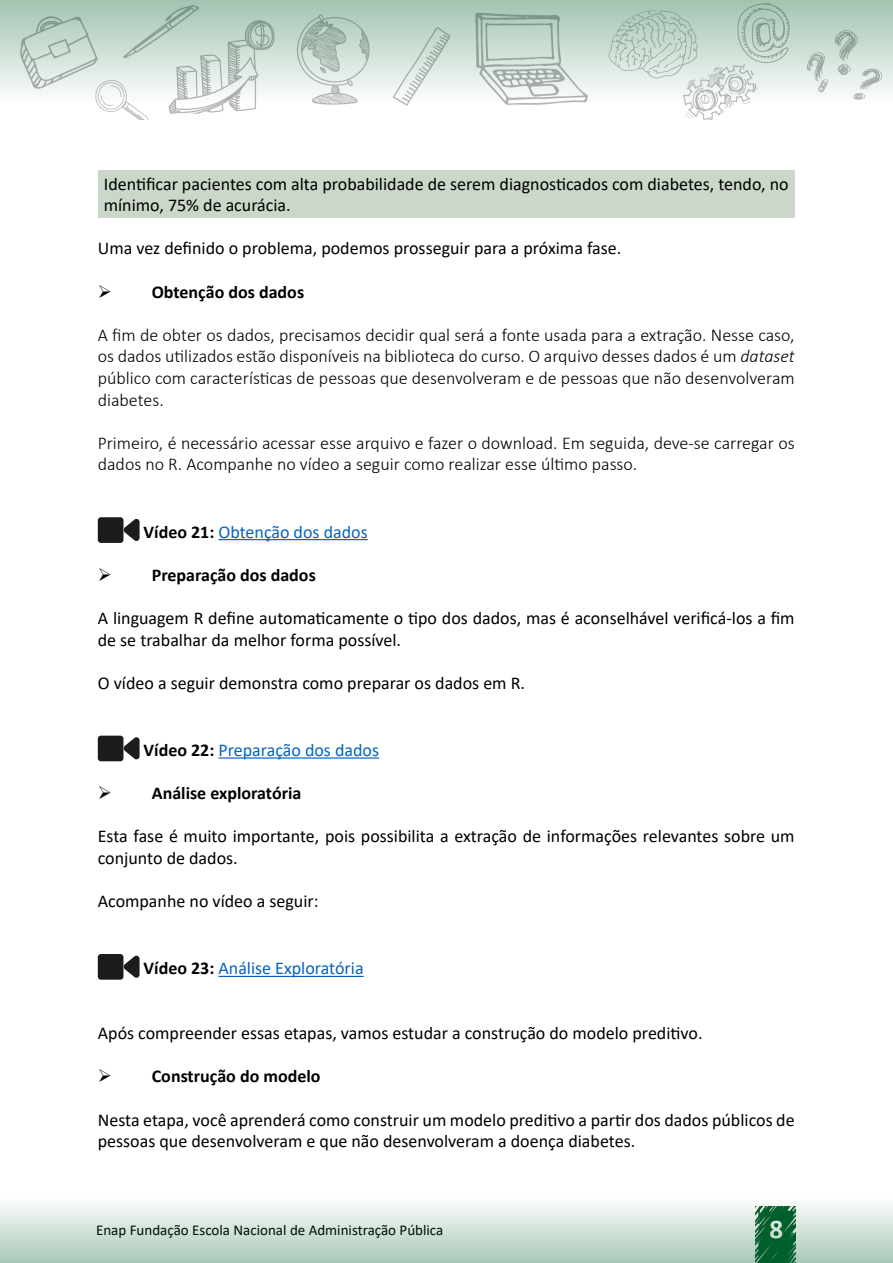
<style>
.page{position:relative;width:893px;height:1263px;background:#fff}
.page>*{position:absolute;margin:0;border:0;box-sizing:border-box;transform-origin:0 0}
.t1{font:700 27px "Calibri";color:#fff}
.t2{font:18px/21.6px "Calibri";color:#000}
.t3{font:300 18px/21.6px "Calibri";color:#000;text-align:justify}
.t4{font:18px "Calibri";color:#0563c1}
.t5{font:700 18px "Calibri";color:#000}
.t6{font:15px "Calibri";color:#000}
.s1{font-style:italic}
.s2{font-weight:700;color:#000}
</style>
<div class="page">
<svg style="left:0;top:0;width:893px;height:120px"></svg>
<svg style="left:0;top:1205px;width:893px;height:58px;background:#c5dace"></svg>
<hr style="left:218px;top:539px;width:150px;height:1px;background:#0563c1">
<hr style="left:218px;top:757px;width:161px;height:2px;background:#0563c1">
<hr style="left:218px;top:976px;width:146px;height:1px;background:#0563c1">
<div style="left:98px;top:170px;width:697px;height:47px;background:#cad7c9"></div>
<div style="left:98px;top:517px;width:25px;height:26px;background:#1c1c1c;border-radius:3px"></div>
<svg style="left:123px;top:518px;width:17px;height:24px"></svg>
<div style="left:98px;top:736px;width:25px;height:25px;background:#1c1c1c;border-radius:3px"></div>
<svg style="left:123px;top:737px;width:17px;height:23px"></svg>
<div style="left:98px;top:954px;width:25px;height:26px;background:#1c1c1c;border-radius:3px"></div>
<svg style="left:123px;top:955px;width:17px;height:23px"></svg>
<p class="t2" style="left:104px;top:172px;width:686px">Identificar pacientes com alta probabilidade de serem diagnosticados com diabetes, tendo, no mínimo, 75% de acurácia.</p>
<p class="t2" style="left:98px;top:237px;width:525px">Uma vez definido o problema, podemos prosseguir para a próxima fase.</p>
<p class="t5" style="left:98px;top:279px;width:208px">➢ Obtenção dos dados</p>
<p class="t3" style="left:98px;top:324px;width:698px">A fim de obter os dados, precisamos decidir qual será a fonte usada para a extração. Nesse caso, os dados utilizados estão disponíveis na biblioteca do curso. O arquivo desses dados é um <span class="s1">dataset </span>público com características de pessoas que desenvolveram e de pessoas que não desenvolveram diabetes.</p>
<p class="t3" style="left:98px;top:432px;width:698px">Primeiro, é necessário acessar esse arquivo e fazer o download. Em seguida, deve-se carregar os dados no R. Acompanhe no vídeo a seguir como realizar esse último passo.</p>
<p class="t4" style="left:144px;top:519px;width:226px"><span class="s2">Vídeo 21:</span> Obtenção dos dados</p>
<p class="t5" style="left:98px;top:562px;width:220px">➢ Preparação dos dados</p>
<p class="t2" style="left:98px;top:607px;width:698px">A linguagem R define automaticamente o tipo dos dados, mas é aconselhável verificá-los a fim de se trabalhar da melhor forma possível.</p>
<p class="t2" style="left:98px;top:672px;width:429px">O vídeo a seguir demonstra como preparar os dados em R.</p>
<p class="t4" style="left:144px;top:737px;width:237px"><span class="s2">Vídeo 22:</span> Preparação dos dados</p>
<p class="t5" style="left:98px;top:780px;width:205px">➢ Análise exploratória</p>
<p class="t2" style="left:98px;top:825px;width:698px">Esta fase é muito importante, pois possibilita a extração de informações relevantes sobre um conjunto de dados.</p>
<p class="t2" style="left:98px;top:890px;width:222px">Acompanhe no vídeo a seguir:</p>
<p class="t4" style="left:144px;top:956px;width:222px"><span class="s2">Vídeo 23:</span> Análise Exploratória</p>
<p class="t2" style="left:98px;top:1022px;width:606px">Após compreender essas etapas, vamos estudar a construção do modelo preditivo.</p>
<p class="t5" style="left:98px;top:1064px;width:224px">➢ Construção do modelo</p>
<p class="t2" style="left:98px;top:1108px;width:698px">Nesta etapa, você aprenderá como construir um modelo preditivo a partir dos dados públicos de pessoas que desenvolveram e que não desenvolveram a doença diabetes.</p>
<p class="t6" style="left:96px;top:1220px;width:349px">Enap Fundação Escola Nacional de Administração Pública</p>
<h1 class="t1" style="left:769px;top:1210px;width:15px">8</h1>
</div>
